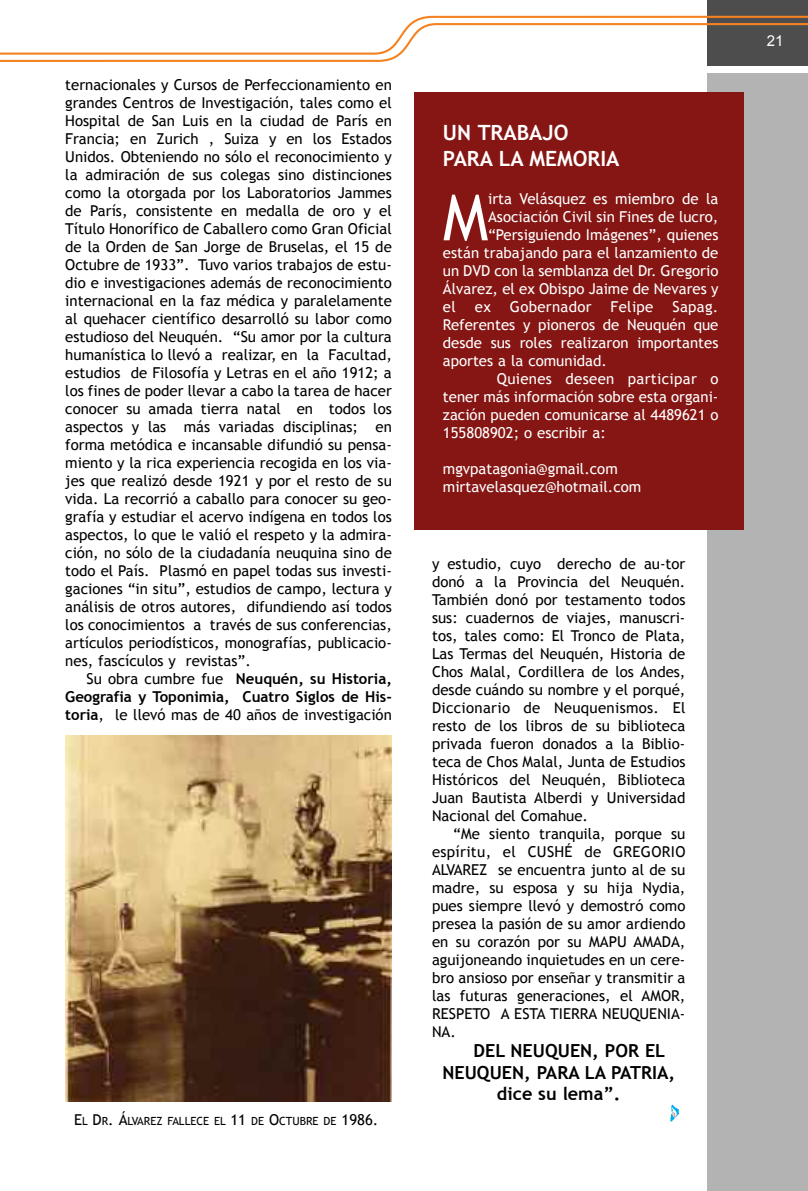
<style>
.page{position:relative;width:808px;height:1191px;background:#fff}
.page>*{position:absolute;margin:0;border:0;box-sizing:border-box;transform-origin:0 0}
.t1{font:63.75px "Trebuchet MS";color:#fff}
.t2{font:700 21px/25.2px "Trebuchet MS";color:#fff}
.t3{font:700 18px "Trebuchet MS";color:#000}
.t4{font:15px/18px "Trebuchet MS";color:#000;text-align:justify}
.t5{font:15px/18px "Trebuchet MS";color:#fff;text-align:justify}
.t6{font:700 15px/18px "Trebuchet MS";color:#000;text-align:justify}
.t7{font:15px "Trebuchet MS";letter-spacing:.02em;color:#fff}
.t8{font:15px "Arial";color:#fff}
.t9{font:11.25px "Trebuchet MS";color:#000}
.s1{font-weight:400}
.s2{font-size:15px}
</style>
<div class="page">
<div style="left:707px;top:0;width:101px;height:66px;background:#4d4d4d"></div>
<div style="left:707px;top:73px;width:101px;height:1118px;background:#b3b3b3"></div>
<svg style="left:1px;top:15px;width:807px;height:47px"></svg>
<svg style="left:670px;top:1104px;width:9px;height:17px"></svg>
<img style="left:65px;top:735px;width:326px;height:366px">
<div style="left:415px;top:92px;width:329px;height:437px;background:#851613"></div>
<p class="t4" style="left:65px;top:76px;width:328px">ternacionales y Cursos de Perfeccionamiento en grandes Centros de Investigación, tales como el Hospital de San Luis en la ciudad de París en Francia; en Zurich , Suiza y en los Estados Unidos. Obteniendo no sólo el reconocimiento y la admiración de sus colegas sino distinciones como la otorgada por los Laboratorios Jammes de París, consistente en medalla de oro y el Título Honorífico de Caballero como Gran Oficial de la Orden de San Jorge de Bruselas, el 15 de Octubre de 1933”. Tuvo varios trabajos de estu&shy;dio e investigaciones además de reconocimiento internacional en la faz médica y paralelamente al quehacer científico desarrolló su labor como estudioso del Neuquén. “Su amor por la cultura humanística lo llevó a realizar, en la Facultad, estudios de Filosofía y Letras en el año 1912; a los fines de poder llevar a cabo la tarea de hacer conocer su amada tierra natal en todos los aspectos y las más variadas disciplinas; en forma metódica e incansable difundió su pensa&shy;miento y la rica experiencia recogida en los via&shy;jes que realizó desde 1921 y por el resto de su vida. La recorrió a caballo para conocer su geo&shy;grafía y estudiar el acervo indígena en todos los aspectos, lo que le valió el respeto y la admira&shy;ción, no sólo de la ciudadanía neuquina sino de todo el País. Plasmó en papel todas sus investi&shy;gaciones “in situ”, estudios de campo, lectura y análisis de otros autores, difundiendo así todos los conocimientos a través de sus conferencias, artículos periodísticos, monografías, publicacio&shy;nes, fascículos y revistas”.</p>
<p class="t6" style="left:65px;top:670px;width:328px;text-indent:21px"><span class="s1">Su obra cumbre fue</span> Neuquén, su Historia, Geografia y Toponimia, Cuatro Siglos de His&shy;toria<span class="s1">, le llevó mas de 40 años de investigación</span></p>
<p class="t9" style="left:74px;top:1114px;width:306px"><span class="s2">E</span>L <span class="s2">D</span>R<span class="s2">. Á</span>LVAREZ FALLECE EL <span class="s2">11</span> DE <span class="s2">O</span>CTUBRE DE <span class="s2">1986.</span></p>
<h2 class="t2" style="left:443px;top:120px;width:178px">UN TRABAJO<br>PARA LA MEMORIA</h2>
<h1 class="t1" style="left:443px;top:180px;width:47px">M</h1>
<p class="t5" style="left:488px;top:190px;width:232px">irta Velásquez es miembro de la</p>
<p class="t5" style="left:488px;top:208px;width:232px">Asociación Civil sin Fines de lucro,</p>
<p class="t5" style="left:488px;top:226px;width:232px">“Persiguiendo Imágenes”, quienes</p>
<p class="t5" style="left:443px;top:244px;width:277px">están trabajando para el lanzamiento de</p>
<p class="t5" style="left:443px;top:262px;width:277px">un DVD con la semblanza del Dr. Gregorio</p>
<p class="t5" style="left:443px;top:280px;width:277px">Álvarez, el ex Obispo Jaime de Nevares y</p>
<p class="t5" style="left:443px;top:298px;width:14px">el</p>
<p class="t5" style="left:475px;top:298px;width:18px">ex</p>
<p class="t7" style="left:510px;top:298px;width:83px">Gobernador</p>
<p class="t5" style="left:611px;top:298px;width:44px">Felipe</p>
<p class="t5" style="left:443px;top:298px;width:277px;text-indent:230px">Sapag.<br>Referentes y pioneros de Neuquén que desde sus roles realizaron importantes aportes a la comunidad.</p>
<p class="t5" style="left:443px;top:370px;width:277px;text-indent:54px">Quienes deseen participar o tener más información sobre esta organi&shy;zación pueden comunicarse al 4489621 o 155808902; o escribir a:</p>
<p class="t5" style="left:443px;top:460px;width:200px">mgvpatagonia@gmail.com mirtavelasquez@hotmail.com</p>
<p class="t4" style="left:432px;top:554px;width:255px">y estudio, cuyo derecho de au-tor donó a la Provincia del Neuquén.<br>También donó por testamento todos sus: cuadernos de viajes, manuscri&shy;tos, tales como: El Tronco de Plata, Las Termas del Neuquén, Historia de Chos Malal, Cordillera de los Andes, desde cuándo su nombre y el porqué, Diccionario de Neuquenismos. El resto de los libros de su biblioteca privada fueron donados a la Biblio&shy;teca de Chos Malal, Junta de Estudios Históricos del Neuquén, Biblioteca Juan Bautista Alberdi y Universidad Nacional del Comahue.</p>
<p class="t4" style="left:432px;top:824px;width:255px;text-indent:21px">“Me siento tranquila, porque su espíritu, el CUSHÉ de GREGORIO ALVAREZ se encuentra junto al de su madre, su esposa y su hija Nydia, pues siempre llevó y demostró como presea la pasión de su amor ardiendo en su corazón por su MAPU AMADA, aguijoneando inquietudes en un cere&shy;bro ansioso por enseñar y transmitir a las futuras generaciones, el AMOR, RESPETO A ESTA TIERRA NEUQUENIA-NA.</p>
<p class="t3" style="left:473px;top:1040px;width:193px">DEL NEUQUEN, POR EL</p>
<p class="t3" style="left:442px;top:1061px;width:234px">NEUQUEN, PARA LA PATRIA,</p>
<p class="t3" style="left:497px;top:1083px;width:125px">dice su lema”.</p>
<p class="t8" style="left:767px;top:32px;width:18px">21</p>
</div>
